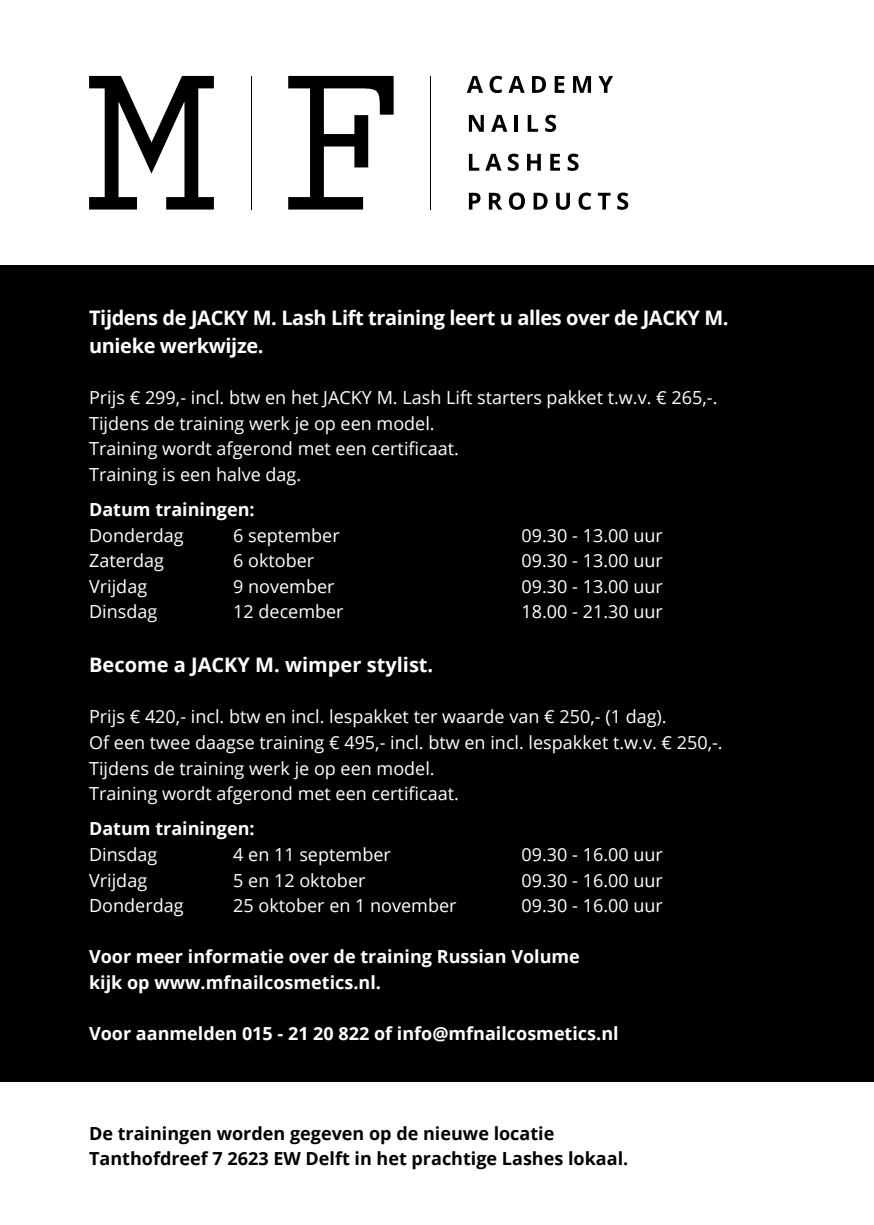
<style>
.page{position:relative;width:874px;height:1225px;background:#fff}
.page>*{position:absolute;margin:0;border:0;box-sizing:border-box;transform-origin:0 0}
.t1{font:700 20px "Open Sans";letter-spacing:-.02em;color:#fff}
.t2{font:700 20px "Open Sans";color:#fff}
.t3{font:18px "Open Sans";color:#fff}
.t4{font:700 18px "Open Sans";color:#fff}
.t5{font:700 18px "Open Sans";color:#000001}
</style>
<div class="page">
<div style="left:0;top:265px;width:873px;height:816px;background:#000001"></div>
<svg style="left:89px;top:76px;width:125px;height:133px"></svg>
<svg style="left:288px;top:76px;width:105px;height:133px"></svg>
<hr style="left:251px;top:76px;width:1px;height:133px;background:#000001">
<hr style="left:430px;top:76px;width:1px;height:133px;background:#000001">
<svg style="left:466px;top:76px;width:17px;height:17px"></svg>
<svg style="left:489px;top:76px;width:13px;height:17px"></svg>
<svg style="left:508px;top:76px;width:16px;height:17px"></svg>
<svg style="left:532px;top:76px;width:13px;height:17px"></svg>
<svg style="left:554px;top:76px;width:10px;height:17px"></svg>
<svg style="left:573px;top:76px;width:17px;height:17px"></svg>
<svg style="left:598px;top:76px;width:14px;height:17px"></svg>
<svg style="left:468px;top:115px;width:15px;height:17px"></svg>
<svg style="left:491px;top:115px;width:16px;height:17px"></svg>
<hr style="left:514px;top:115px;width:4px;height:17px;background:#000001">
<svg style="left:527px;top:115px;width:11px;height:17px"></svg>
<svg style="left:545px;top:115px;width:11px;height:17px"></svg>
<svg style="left:468px;top:154px;width:11px;height:17px"></svg>
<svg style="left:485px;top:154px;width:16px;height:17px"></svg>
<svg style="left:507px;top:154px;width:11px;height:17px"></svg>
<svg style="left:527px;top:154px;width:13px;height:17px"></svg>
<svg style="left:550px;top:154px;width:9px;height:17px"></svg>
<svg style="left:567px;top:154px;width:11px;height:17px"></svg>
<svg style="left:468px;top:193px;width:12px;height:17px"></svg>
<svg style="left:488px;top:193px;width:14px;height:17px"></svg>
<svg style="left:508px;top:192px;width:16px;height:18px"></svg>
<svg style="left:533px;top:193px;width:14px;height:17px"></svg>
<svg style="left:556px;top:193px;width:13px;height:17px"></svg>
<svg style="left:578px;top:192px;width:13px;height:18px"></svg>
<svg style="left:597px;top:193px;width:13px;height:17px"></svg>
<svg style="left:617px;top:192px;width:11px;height:18px"></svg>
<p class="t1" style="left:89px;top:303px;width:640px">Tijdens de JACKY M. Lash Lift training leert u alles over de JACKY M.</p>
<p class="t1" style="left:89px;top:331px;width:176px">unieke werkwijze.</p>
<p class="t3" style="left:89px;top:385px;width:629px">Prijs € 299,- incl. btw en het JACKY M. Lash Lift starters pakket t.w.v. € 265,-.</p>
<p class="t3" style="left:89px;top:411px;width:347px">Tijdens de training werk je op een model.</p>
<p class="t3" style="left:89px;top:436px;width:371px">Training wordt afgerond met een certificaat.</p>
<p class="t3" style="left:89px;top:462px;width:213px">Training is een halve dag.</p>
<p class="t4" style="left:89px;top:497px;width:167px">Datum trainingen:</p>
<p class="t3" style="left:89px;top:523px;width:96px">Donderdag</p>
<p class="t3" style="left:233px;top:523px;width:108px">6 september</p>
<p class="t3" style="left:521px;top:523px;width:143px">09.30 - 13.00 uur</p>
<p class="t3" style="left:89px;top:548px;width:76px">Zaterdag</p>
<p class="t3" style="left:233px;top:548px;width:83px">6 oktober</p>
<p class="t3" style="left:521px;top:548px;width:143px">09.30 - 13.00 uur</p>
<p class="t3" style="left:89px;top:574px;width:60px">Vrijdag</p>
<p class="t3" style="left:233px;top:574px;width:103px">9 november</p>
<p class="t3" style="left:521px;top:574px;width:143px">09.30 - 13.00 uur</p>
<p class="t3" style="left:89px;top:599px;width:70px">Dinsdag</p>
<p class="t3" style="left:233px;top:599px;width:112px">12 december</p>
<p class="t3" style="left:521px;top:599px;width:143px">18.00 - 21.30 uur</p>
<p class="t2" style="left:89px;top:650px;width:345px">Become a JACKY M. wimper stylist.</p>
<p class="t3" style="left:89px;top:704px;width:579px">Prijs € 420,- incl. btw en incl. lespakket ter waarde van € 250,- (1 dag).</p>
<p class="t3" style="left:89px;top:730px;width:634px">Of een twee daagse training € 495,- incl. btw en incl. lespakket t.w.v. € 250,-.</p>
<p class="t3" style="left:89px;top:755px;width:347px">Tijdens de training werk je op een model.</p>
<p class="t3" style="left:89px;top:781px;width:371px">Training wordt afgerond met een certificaat.</p>
<p class="t4" style="left:89px;top:816px;width:167px">Datum trainingen:</p>
<p class="t3" style="left:89px;top:842px;width:70px">Dinsdag</p>
<p class="t3" style="left:233px;top:842px;width:159px">4 en 11 september</p>
<p class="t3" style="left:521px;top:842px;width:143px">09.30 - 16.00 uur</p>
<p class="t3" style="left:89px;top:867px;width:60px">Vrijdag</p>
<p class="t3" style="left:233px;top:867px;width:134px">5 en 12 oktober</p>
<p class="t3" style="left:521px;top:867px;width:143px">09.30 - 16.00 uur</p>
<p class="t3" style="left:89px;top:893px;width:96px">Donderdag</p>
<p class="t3" style="left:233px;top:893px;width:225px">25 oktober en 1 november</p>
<p class="t3" style="left:521px;top:893px;width:143px">09.30 - 16.00 uur</p>
<p class="t4" style="left:89px;top:944px;width:492px">Voor meer informatie over de training Russian Volume</p>
<p class="t4" style="left:89px;top:969px;width:293px">kijk op www.mfnailcosmetics.nl.</p>
<p class="t4" style="left:89px;top:1021px;width:531px">Voor aanmelden 015 - 21 20 822 of info@mfnailcosmetics.nl</p>
<p class="t5" style="left:89px;top:1120px;width:466px">De trainingen worden gegeven op de nieuwe locatie</p>
<p class="t5" style="left:89px;top:1145px;width:540px">Tanthofdreef 7 2623 EW Delft in het prachtige Lashes lokaal.</p>
</div>
